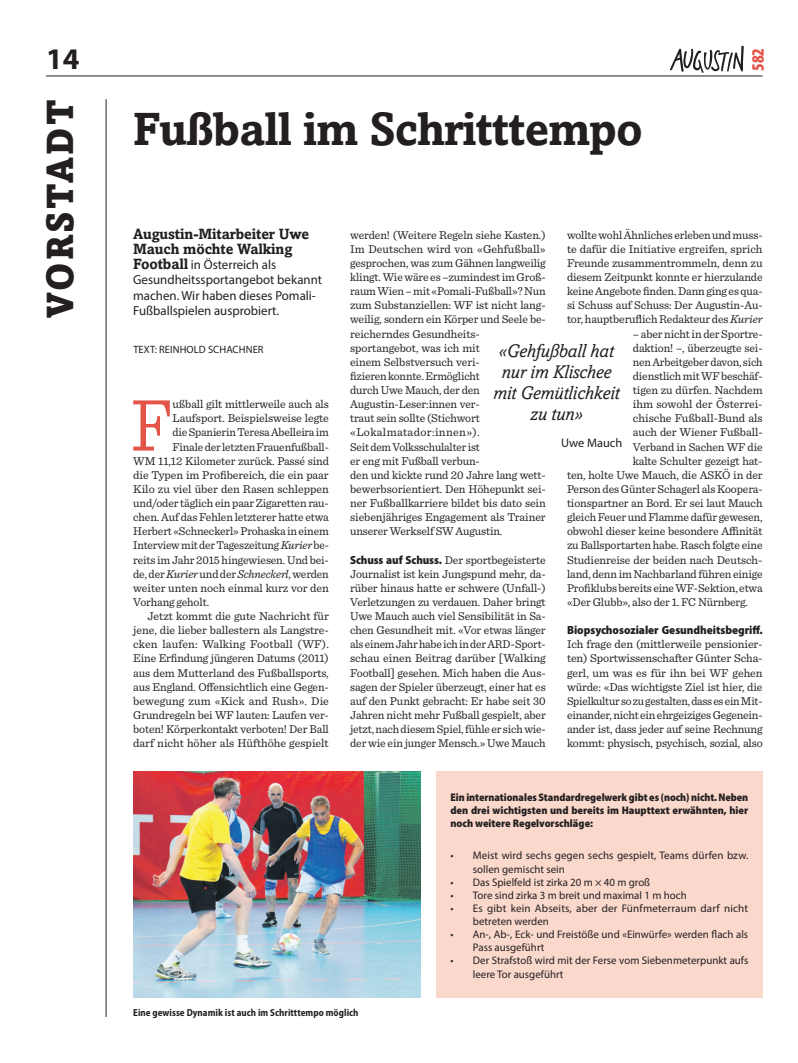
<style>
.page{position:relative;width:798px;height:1063px;background:#fff}
.page>*{position:absolute;margin:0;border:0;box-sizing:border-box;transform-origin:0 0}
.LT_Initial{font:76.88px "Sentinel";color:#e55449;scale:.85 1}
.Titel_37{font:700 46.25px "Amasis MT Std";letter-spacing:-.02em;color:#231f20}
.Seitentitel{font:900 37.5px "Amasis MT Std";letter-spacing:.07em;color:#231f20;scale:.94 1}
.Seitenzahl{font:700 30px "Myriad Pro";color:#231f20}
.Zitat_15{font:italic 18.75px/21.2px "Amasis MT Std";letter-spacing:-.01em;color:#231f20;text-align:center}
.t1{font:900 condensed 17.5px "Myriad Pro";color:#e55449}
.H_Lead{font:700 14.75px/15.2px "Amasis MT Std";letter-spacing:-.01em;color:#231f20}
.H_Lead-2{font:13.12px/15.2px "Myriad Pro";color:#231f20}
.ZitatName{font:12.5px "Myriad Pro";color:#231f20}
.LT_Zwischentitel{font:11.88px/14.1px "Sentinel";letter-spacing:-.01em;color:#231f20;text-align:justify}
.LT_Lauftext{font:11.88px/14.1px "Sentinel";letter-spacing:-.01em;color:#231f20;text-align:justify}
.LT_Initial-2{font:11.88px "Sentinel";letter-spacing:-.01em;color:#231f20}
.LT_Initial-3{font:11.88px "Sentinel";letter-spacing:-.01em;color:#231f20;scale:.96 1}
.LT_Zwischentitel-2{font:11.88px "Sentinel";letter-spacing:-.01em;color:#231f20;scale:.96 1}
.t2{font:11px/13.1px "Myriad Pro";color:#231f20}
.Kolumne{font:900 semi-condensed 11px/13.1px "Myriad Pro";color:#231f20;text-align:justify}
.Autorenzeile{font:10.62px "Myriad Pro";letter-spacing:.01em;color:#231f20}
.Bildlegende{font:700 semi-condensed 10.25px "Myriad Pro";letter-spacing:.005em;color:#231f20;scale:.94 1}
.s1{font-family:"Amasis MT Std";font-weight:700;font-size:14.75px}
.s2{font-style:italic}
.s3{font-family:"Myriad Pro";font-weight:900;font-stretch:semi-condensed}
</style>
<div class="page">
<svg style="left:670px;top:46px;width:73px;height:27px"></svg>
<hr style="left:46px;top:76px;width:716px;height:1px;background:#231f20">
<hr style="left:106px;top:99px;width:1px;height:918px;background:#231f20">
<img style="left:133px;top:772px;width:287px;height:226px">
<div style="left:436px;top:772px;width:326px;height:226px;background:#fad8cc"></div>
<p class="Seitenzahl" style="left:46px;top:39px;width:35px">14</p>
<h3 class="t1" style="left:748px;top:71px;width:25px;rotate:-90deg">582</h3>
<p class="Seitentitel" style="left:37px;top:318px;width:234px;rotate:-90deg">VORSTADT</p>
<p class="Titel_37" style="left:133px;top:101px;width:511px">Fußball im Schritttempo</p>
<p class="H_Lead" style="left:133px;top:226px;width:177px">Augustin-Mitarbeiter Uwe<br>Mauch möchte Walking</p>
<p class="H_Lead-2" style="left:133px;top:257px;width:190px"><span class="s1">Football</span> in Österreich als<br>Gesundheitssportangebot bekannt machen. Wir haben dieses Pomali-<br>Fußballspielen ausprobiert.</p>
<p class="Autorenzeile" style="left:133px;top:343px;width:132px">TEXT: REINHOLD SCHACHNER</p>
<p class="Zitat_15" style="left:493px;top:340px;width:128px">«Gehfußball hat nur im Klischee mit Gemütlichkeit zu tun»</p>
<p class="ZitatName" style="left:561px;top:435px;width:62px">Uwe Mauch</p>
<p class="LT_Zwischentitel" style="left:566px;top:227px;width:197px">wollte wohl Ähnliches erleben und muss&shy;te dafür die Initiative ergreifen, sprich Freunde zusammentrommeln, denn zu diesem Zeitpunkt konnte er hierzulande keine Angebote finden. Dann ging es qua&shy;si Schuss auf Schuss: Der Augustin-Au&shy;tor, hauptberuflich Redakteur des <span class="s2">Kurier</span></p>
<p class="LT_Zwischentitel" style="left:632px;top:326px;width:131px">– aber nicht in der Sportre-</p>
<p class="LT_Zwischentitel" style="left:632px;top:340px;width:131px">daktion! –, überzeugte sei-</p>
<p class="LT_Zwischentitel-2" style="left:632px;top:353px;width:137px">nen Arbeitgeber davon, sich</p>
<p class="LT_Zwischentitel" style="left:632px;top:368px;width:131px">dienstlich mit WF beschäf-</p>
<p class="LT_Zwischentitel" style="left:632px;top:382px;width:131px">tigen zu dürfen. Nachdem</p>
<p class="LT_Zwischentitel" style="left:632px;top:396px;width:131px">ihm sowohl der Österrei-</p>
<p class="LT_Zwischentitel" style="left:632px;top:411px;width:131px">chische Fußball-Bund als</p>
<p class="LT_Zwischentitel" style="left:632px;top:425px;width:131px">auch der Wiener Fußball-</p>
<p class="LT_Zwischentitel" style="left:632px;top:439px;width:131px">Verband in Sachen WF die</p>
<p class="LT_Zwischentitel" style="left:632px;top:453px;width:131px">kalte Schulter gezeigt hat-</p>
<p class="LT_Zwischentitel" style="left:566px;top:467px;width:197px">ten, holte Uwe Mauch, die ASKÖ in der</p>
<p class="LT_Zwischentitel" style="left:566px;top:481px;width:197px">Person des Günter Schagerl als Koopera-</p>
<p class="LT_Zwischentitel" style="left:566px;top:495px;width:197px">tionspartner an Bord. Er sei laut Mauch</p>
<p class="LT_Zwischentitel" style="left:566px;top:509px;width:197px">gleich Feuer und Flamme dafür gewesen,</p>
<p class="LT_Zwischentitel" style="left:566px;top:524px;width:197px">obwohl dieser keine besondere Affinität</p>
<p class="LT_Zwischentitel" style="left:566px;top:538px;width:197px">zu Ballsportarten habe. Rasch folgte eine</p>
<p class="LT_Zwischentitel" style="left:566px;top:552px;width:197px">Studienreise der beiden nach Deutsch-</p>
<p class="LT_Zwischentitel" style="left:566px;top:566px;width:197px">land, denn im Nachbarland führen einige</p>
<p class="LT_Zwischentitel" style="left:566px;top:580px;width:197px">Profiklubs bereits eine WF-Sektion, etwa</p>
<p class="LT_Zwischentitel" style="left:566px;top:594px;width:182px">«Der Glubb», also der 1. FC Nürnberg.</p>
<p class="LT_Zwischentitel" style="left:566px;top:622px;width:197px"><span class="s3">Biopsychosozialer Gesundheitsbegriff.<br></span>Ich frage den (mittlerweile pensionier&shy;ten) Sportwissenschafter Günter Scha&shy;gerl, um was es für ihn bei WF gehen würde: «Das wichtigste Ziel ist hier, die Spielkultur so zu gestalten, dass es ein Mit&shy;einander, nicht ein ehrgeiziges Gegenein&shy;ander ist, dass jeder auf seine Rechnung kommt: physisch, psychisch, sozial, also</p>
<p class="LT_Lauftext" style="left:350px;top:227px;width:197px;text-align:left">werden! (Weitere Regeln siehe Kasten.)<br>Im Deutschen wird von «Gehfußball» gesprochen, was zum Gähnen langweilig klingt. Wie wäre es –zumindest im Groß&shy;raum Wien – mit «Pomali-Fußball»? Nun zum Substanziellen: WF ist nicht lang&shy;weilig, sondern ein Körper und Seele be&shy;reicherndes Gesundheits&shy;sportangebot, was ich mit<br>einem Selbstversuch veri-<br>fizieren konnte. Ermöglicht<br>durch Uwe Mauch, der den Augustin-Leser:innen ver-<br>traut sein sollte (Stichwort «Lokalmatador:innen»).<br>Seit dem Volksschulalter ist<br>er eng mit Fußball verbun-<br>den und kickte rund 20 Jahre lang wett&shy;bewerbsorientiert. Den Höhepunkt sei&shy;ner Fußballkarriere bildet bis dato sein siebenjähriges Engagement als Trainer unserer Werkself SW Augustin.</p>
<p class="LT_Zwischentitel" style="left:350px;top:552px;width:197px"><span class="s3">Schuss auf Schuss.</span> Der sportbegeisterte Journalist ist kein Jungspund mehr, da&shy;rüber hinaus hatte er schwere (Unfall-)<br>Verletzungen zu verdauen. Daher bringt Uwe Mauch auch viel Sensibilität in Sa&shy;chen Gesundheit mit. «Vor etwas länger als einem Jahr habe ich in der ARD-Sport&shy;schau einen Beitrag darüber [Walking Football] gesehen. Mich haben die Aus&shy;sagen der Spieler überzeugt, einer hat es auf den Punkt gebracht: Er habe seit 30<br>Jahren nicht mehr Fußball gespielt, aber jetzt, nach diesem Spiel, fühle er sich wie&shy;der wie ein junger Mensch.» Uwe Mauch</p>
<p class="LT_Initial" style="left:131px;top:367px;width:50px">F</p>
<p class="LT_Initial-2" style="left:172px;top:395px;width:158px">ußball gilt mittlerweile auch als</p>
<p class="LT_Initial-2" style="left:172px;top:409px;width:158px">Laufsport. Beispielsweise legte</p>
<p class="LT_Initial-2" style="left:172px;top:424px;width:158px">die Spanierin Teresa Abelleira im</p>
<p class="LT_Initial-2" style="left:172px;top:438px;width:158px">Finale der letzten Frauenfußball-</p>
<p class="LT_Initial-2" style="left:133px;top:452px;width:197px">WM 11,12 Kilometer zurück. Passé sind</p>
<p class="LT_Initial-2" style="left:133px;top:466px;width:197px">die Typen im Profibereich, die ein paar</p>
<p class="LT_Initial-2" style="left:133px;top:480px;width:197px">Kilo zu viel über den Rasen schleppen</p>
<p class="LT_Initial-2" style="left:133px;top:494px;width:197px">und/oder täglich ein paar Zigaretten rau-</p>
<p class="LT_Initial-2" style="left:133px;top:508px;width:197px">chen. Auf das Fehlen letzterer hatte etwa</p>
<p class="LT_Initial-2" style="left:133px;top:522px;width:197px">Herbert «Schneckerl» Prohaska in einem</p>
<p class="LT_Initial-3" style="left:133px;top:537px;width:205px">Interview mit der Tageszeitung <span class="s2">Kurier</span> be-</p>
<p class="LT_Initial-2" style="left:133px;top:551px;width:197px">reits im Jahr 2015 hingewiesen. Und bei-</p>
<p class="LT_Initial-2" style="left:133px;top:565px;width:197px">de, der <span class="s2">Kurier</span> und der <span class="s2">Schneckerl</span>, werden</p>
<p class="LT_Initial-2" style="left:133px;top:579px;width:197px">weiter unten noch einmal kurz vor den</p>
<p class="LT_Initial-2" style="left:133px;top:593px;width:77px">Vorhang geholt.</p>
<p class="LT_Lauftext" style="left:133px;top:608px;width:197px;text-indent:14px">Jetzt kommt die gute Nachricht für jene, die lieber ballestern als Langstre&shy;cken laufen: Walking Football (WF).<br>Eine Erfindung jüngeren Datums (2011) aus dem Mutterland des Fußballsports, aus England. Offensichtlich eine Gegen&shy;bewegung zum «Kick and Rush». Die Grundregeln bei WF lauten: Laufen ver&shy;boten! Körperkontakt verboten! Der Ball darf nicht höher als Hüfthöhe gespielt</p>
<p class="Bildlegende" style="left:133px;top:1007px;width:241px">Eine gewisse Dynamik ist auch im Schritttempo möglich</p>
<p class="Kolumne" style="left:450px;top:790px;width:299px">Ein internationales Standardregelwerk gibt es (noch) nicht. Neben den drei wichtigsten und bereits im Haupttext erwähnten, hier noch weitere Regelvorschläge:</p>
<p class="t2" style="left:472px;top:849px;width:277px;text-indent:-22px">• Meist wird sechs gegen sechs gespielt, Teams dürfen bzw. sollen gemischt sein</p>
<p class="t2" style="left:450px;top:875px;width:201px">• Das Spielfeld ist zirka 20 m × 40 m groß</p>
<p class="t2" style="left:450px;top:888px;width:238px">• Tore sind zirka 3 m breit und maximal 1 m hoch</p>
<p class="t2" style="left:472px;top:901px;width:277px;text-indent:-22px">• Es gibt kein Abseits, aber der Fünfmeterraum darf nicht betreten werden</p>
<p class="t2" style="left:472px;top:928px;width:277px;text-indent:-22px">• An-, Ab-, Eck- und Freistöße und «Einwürfe» werden flach als<br>Pass ausgeführt</p>
<p class="t2" style="left:472px;top:954px;width:277px;text-indent:-22px">• Der Strafstoß wird mit der Ferse vom Siebenmeterpunkt aufs leere Tor ausgeführt</p>
</div>
